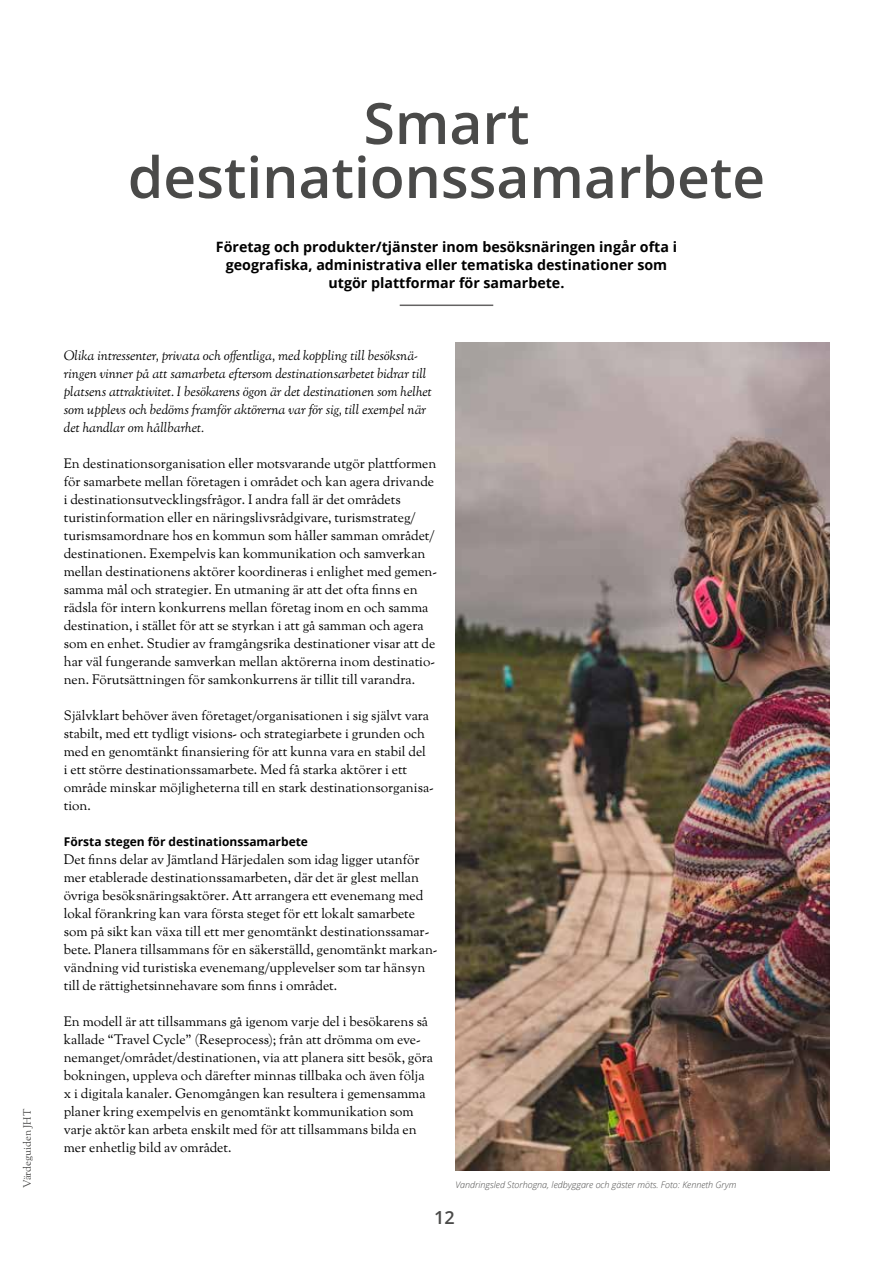
<style>
.page{position:relative;width:893px;height:1263px;background:#fff}
.page>*{position:absolute;margin:0;border:0;box-sizing:border-box;transform-origin:0 0}
.t1{font:600 57px/54px "Open Sans";color:#4a4a49;text-align:center}
.t2{font:600 18px "Open Sans";color:#4a4a49}
.t3{font:700 14.25px/18px "Open Sans";color:#000;text-align:center}
.t4{font:13.5px/18px "OFL Goudy St M";color:#000}
.t5{font:italic 13.5px/18px "OFL Goudy St M";color:#000}
.t6{font:700 12px "Open Sans";color:#000}
.t7{font:10.5px "OFL Goudy St M";color:#4a4a49}
.t8{font:italic 300 9px "Open Sans";color:#4a4a49}
</style>
<div class="page">
<hr style="left:400px;top:305px;width:93px;height:1px;background:#646363">
<img style="left:455px;top:342px;width:374px;height:828px">
<p class="t7" style="left:21px;top:1188px;width:81px;rotate:-90deg">Värdeguiden JHT</p>
<h1 class="t1" style="left:128px;top:95px;width:639px">Smart destinationssamarbete</h1>
<p class="t3" style="left:216px;top:237px;width:463px">Företag och produkter/tjänster inom besöksnäringen ingår ofta i geografiska, administrativa eller tematiska destinationer som utgör plattformar för samarbete.</p>
<p class="t5" style="left:64px;top:348px;width:370px">Olika intressenter, privata och offentliga, med koppling till besöksnä&shy;ringen vinner på att samarbeta eftersom destinationsarbetet bidrar till platsens attraktivitet. I besökarens ögon är det destinationen som helhet som upplevs och bedöms framför aktörerna var för sig, till exempel när det handlar om hållbarhet.</p>
<p class="t4" style="left:64px;top:455px;width:375px">En destinationsorganisation eller motsvarande utgör plattformen för samarbete mellan företagen i området och kan agera drivande i destinationsutvecklingsfrågor. I andra fall är det områdets turistinformation eller en näringslivsrådgivare, turismstrateg/ turismsamordnare hos en kommun som håller samman området/ destinationen. Exempelvis kan kommunikation och samverkan mellan destinationens aktörer koordineras i enlighet med gemen&shy;samma mål och strategier. En utmaning är att det ofta finns en rädsla för intern konkurrens mellan företag inom en och samma destination, i stället för att se styrkan i att gå samman och agera som en enhet. Studier av framgångsrika destinationer visar att de har väl fungerande samverkan mellan aktörerna inom destinatio&shy;nen. Förutsättningen för samkonkurrens är tillit till varandra.</p>
<p class="t4" style="left:64px;top:707px;width:371px">Självklart behöver även företaget/organisationen i sig självt vara stabilt, med ett tydligt visions- och strategiarbete i grunden och med en genomtänkt finansiering för att kunna vara en stabil del<br>i ett större destinationssamarbete. Med få starka aktörer i ett område minskar möjligheterna till en stark destinationsorganisa&shy;tion.</p>
<p class="t6" style="left:64px;top:833px;width:246px">Första stegen för destinationssamarbete</p>
<p class="t4" style="left:64px;top:851px;width:375px">Det finns delar av Jämtland Härjedalen som idag ligger utanför mer etablerade destinationssamarbeten, där det är glest mellan övriga besöksnäringsaktörer. Att arrangera ett evenemang med lokal förankring kan vara första steget för ett lokalt samarbete som på sikt kan växa till ett mer genomtänkt destinationssamar&shy;bete. Planera tillsammans för en säkerställd, genomtänkt markan&shy;vändning vid turistiska evenemang/upplevelser som tar hänsyn till de rättighetsinnehavare som finns i området.</p>
<p class="t4" style="left:64px;top:1013px;width:371px">En modell är att tillsammans gå igenom varje del i besökarens så kallade “Travel Cycle” (Reseprocess); från att drömma om eve&shy;nemanget/området/destinationen, via att planera sitt besök, göra bokningen, uppleva och därefter minnas tillbaka och även följa x i digitala kanaler. Genomgången kan resultera i gemensamma planer kring exempelvis en genomtänkt kommunikation som varje aktör kan arbeta enskilt med för att tillsammans bilda en mer enhetlig bild av området.</p>
<p class="t8" style="left:455px;top:1179px;width:283px">Vandringsled Storhogna, ledbyggare och gäster möts. Foto: Kenneth Grym</p>
<h2 class="t2" style="left:434px;top:1205px;width:22px">12</h2>
</div>
